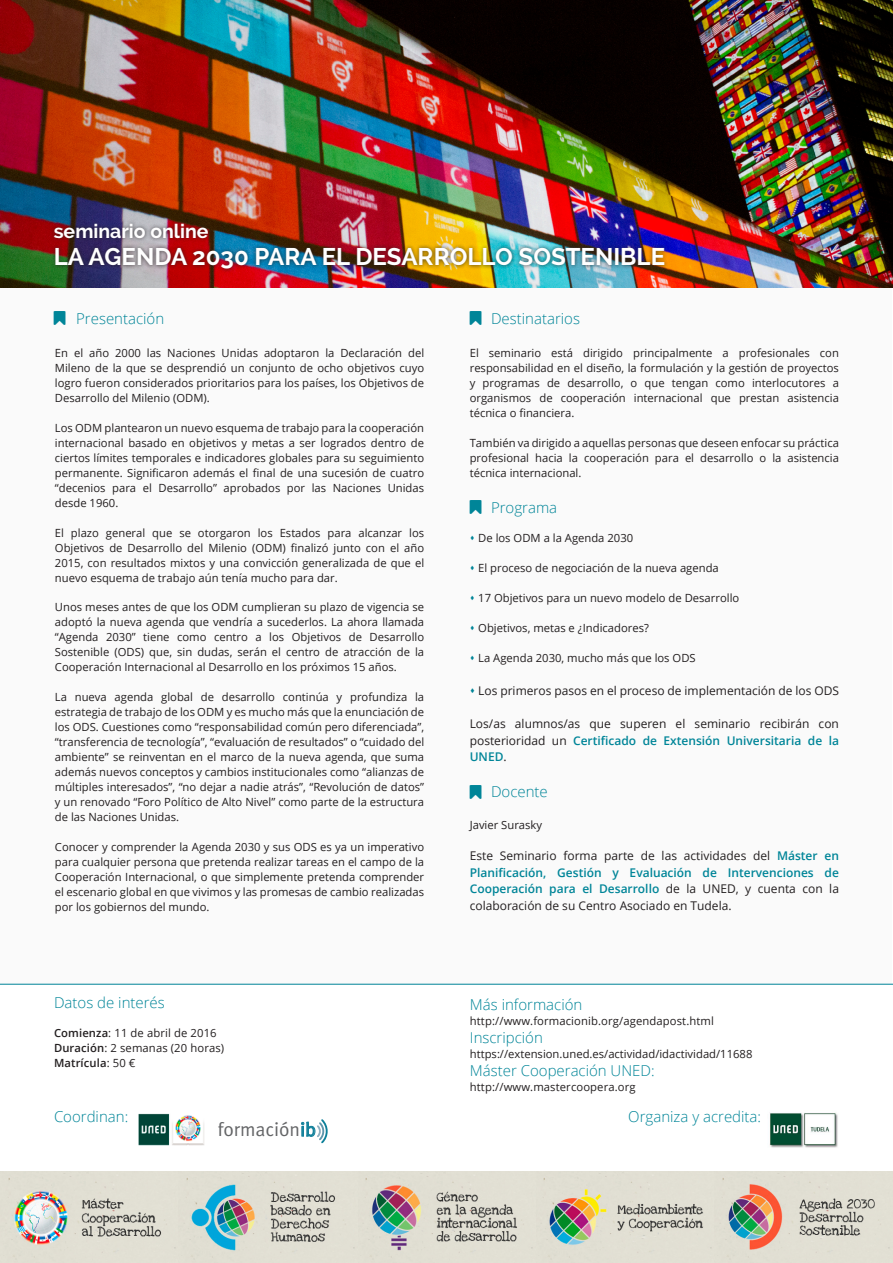
<style>
.page{position:relative;width:893px;height:1263px;background:#fff}
.page>*{position:absolute;margin:0;border:0;box-sizing:border-box;transform-origin:0 0}
.t1{font:700 24px "Raleway";color:#fff}
.t2{font:700 19.5px "Raleway";color:#fff}
.t3{font:19.35px "Meta Normal LF";color:#646567}
.Subtítulo{font:300 15px "Open Sans";color:#008598}
.Texto_7{font:300 15px "Open Sans";color:#008598}
.Viñetas{font:300 15px "Open Sans";color:#008598}
.Texto{font:12px/16.5px "Open Sans";color:#231f20;text-align:justify}
.Viñetas-2{font:12px/16.5px "Open Sans";color:#231f20;text-align:justify}
.Texto-2{font:11.25px/15px "Open Sans";color:#231f20;text-align:justify}
.Texto_7-2{font:11.25px "Open Sans";letter-spacing:.01em;color:#231f20}
.Texto_7-3{font:600 11.25px "Open Sans";letter-spacing:.01em;color:#231f20}
.s1{font-weight:600}
.s2{font-weight:400}
.s3{color:#008598}
.s4{font-weight:600;color:#008598}
.s5{color:#13819b}
</style>
<div class="page">
<div style="left:1px;top:287px;width:891px;height:697px;background:#fafafa"></div>
<svg style="left:301px;top:1119px;width:27px;height:25px"></svg>
<img style="left:0;top:1171px;width:893px;height:92px">
<hr style="left:0;top:984px;width:893px;height:1px;background:#008598">
<img style="left:770px;top:1112px;width:68px;height:36px">
<img style="left:138px;top:1113px;width:67px;height:33px">
<img style="left:0;top:0;width:893px;height:287px">
<div style="left:50px;top:219px;width:618px;height:54px;background:#231f20;opacity:.75"></div>
<p class="t2" style="left:54px;top:220px;width:156px">seminario online</p>
<p class="t1" style="left:54px;top:243px;width:613px">LA AGENDA 2030 PARA EL DESARROLLO SOSTENIBLE</p>
<p class="Subtítulo" style="left:76px;top:308px;width:90px">Presentación</p>
<p class="Texto-2" style="left:55px;top:345px;width:371px">En el año 2000 las Naciones Unidas adoptaron la Declaración del Mileno de la que se desprendió un conjunto de ocho objetivos cuyo logro fueron considerados prioritarios para los países, los Objetivos de Desarrollo del Milenio (ODM).</p>
<p class="Texto-2" style="left:55px;top:420px;width:371px">Los ODM plantearon un nuevo esquema de trabajo para la cooperación internacional basado en objetivos y metas a ser logrados dentro de ciertos límites temporales e indicadores globales para su seguimiento permanente. Significaron además el final de una sucesión de cuatro “decenios para el Desarrollo” aprobados por las Naciones Unidas desde 1960.</p>
<p class="Texto-2" style="left:55px;top:525px;width:371px">El plazo general que se otorgaron los Estados para alcanzar los Objetivos de Desarrollo del Milenio (ODM) finalizó junto con el año 2015, con resultados mixtos y una convicción generalizada de que el nuevo esquema de trabajo aún tenía mucho para dar.</p>
<p class="Texto-2" style="left:55px;top:599px;width:371px">Unos meses antes de que los ODM cumplieran su plazo de vigencia se adoptó la nueva agenda que vendría a sucederlos. La ahora llamada “Agenda 2030” tiene como centro a los Objetivos de Desarrollo Sostenible (ODS) que, sin dudas, serán el centro de atracción de la Cooperación Internacional al Desarrollo en los próximos 15 años.</p>
<p class="Texto-2" style="left:55px;top:689px;width:371px">La nueva agenda global de desarrollo continúa y profundiza la estrategia de trabajo de los ODM y es mucho más que la enunciación de los ODS. Cuestiones como “responsabilidad común pero diferenciada”, “transferencia de tecnología”, “evaluación de resultados” o “cuidado del ambiente” se reinventan en el marco de la nueva agenda, que suma además nuevos conceptos y cambios institucionales como “alianzas de múltiples interesados”, “no dejar a nadie atrás”, “Revolución de datos” y un renovado “Foro Político de Alto Nivel” como parte de la estructura de las Naciones Unidas.</p>
<p class="Texto-2" style="left:55px;top:839px;width:371px">Conocer y comprender la Agenda 2030 y sus ODS es ya un imperativo para cualquier persona que pretenda realizar tareas en el campo de la Cooperación Internacional, o que simplemente pretenda comprender el escenario global en que vivimos y las promesas de cambio realizadas por los gobiernos del mundo.</p>
<p class="Subtítulo" style="left:54px;top:992px;width:112px">Datos de interés</p>
<p class="Texto_7-2" style="left:54px;top:1025px;width:164px"><span class="s1">Comienza</span>: 11 de abril de 2016</p>
<p class="Texto_7-2" style="left:54px;top:1040px;width:172px"><span class="s1">Duración</span>: 2 semanas (20 horas)</p>
<p class="Texto_7-3" style="left:54px;top:1055px;width:83px">Matrícula<span class="s2">: 50 €</span></p>
<p class="Subtítulo" style="left:491px;top:308px;width:91px">Destinatarios</p>
<p class="Texto-2" style="left:470px;top:345px;width:371px">El seminario está dirigido principalmente a profesionales con responsabilidad en el diseño, la formulación y la gestión de proyectos y programas de desarrollo, o que tengan como interlocutores a organismos de cooperación internacional que prestan asistencia técnica o financiera.</p>
<p class="Texto-2" style="left:470px;top:435px;width:371px">También va dirigido a aquellas personas que deseen enfocar su práctica profesional hacia la cooperación para el desarrollo o la asistencia técnica internacional.</p>
<p class="Texto_7" style="left:491px;top:497px;width:68px">Programa</p>
<p class="Texto-2" style="left:470px;top:530px;width:165px"><span class="s3">▲</span> De los ODM a la Agenda 2030</p>
<p class="Texto-2" style="left:470px;top:560px;width:251px"><span class="s3">▲</span> El proceso de negociación de la nueva agenda</p>
<p class="Texto-2" style="left:470px;top:590px;width:271px"><span class="s3">▲</span> 17 Objetivos para un nuevo modelo de Desarrollo</p>
<p class="Texto-2" style="left:470px;top:620px;width:181px"><span class="s3">▲</span> Objetivos, metas e ¿Indicadores?</p>
<p class="Texto-2" style="left:470px;top:650px;width:228px"><span class="s3">▲</span> La Agenda 2030, mucho más que los ODS</p>
<p class="Texto" style="left:470px;top:682px;width:371px"><span class="s3">▲</span> Los primeros pasos en el proceso de implementación de los ODS</p>
<p class="Viñetas-2" style="left:470px;top:715px;width:371px">Los/as alumnos/as que superen el seminario recibirán con posterioridad un <span class="s4">Certificado de Extensión Universitaria de la UNED</span>.</p>
<p class="Viñetas" style="left:491px;top:782px;width:58px">Docente</p>
<p class="Texto-2" style="left:470px;top:817px;width:74px">Javier Surasky</p>
<p class="Texto" style="left:470px;top:847px;width:371px">Este Seminario forma parte de las actividades del <span class="s4">Máster en Planificación, Gestión y Evaluación de Intervenciones de Cooperación para el Desarrollo</span> de la UNED, y cuenta con la colaboración de su Centro Asociado en Tudela.</p>
<p class="Texto_7" style="left:470px;top:994px;width:114px">Más información</p>
<p class="Texto_7-2" style="left:470px;top:1013px;width:246px">http://www.formacionib.org/agendapost.html</p>
<p class="Texto_7" style="left:470px;top:1027px;width:75px">Inscripción</p>
<p class="Texto_7-2" style="left:470px;top:1046px;width:284px">https://extension.uned.es/actividad/idactividad/11688</p>
<p class="Texto_7" style="left:470px;top:1060px;width:186px">Máster Cooperación UNED:</p>
<p class="Texto_7-2" style="left:470px;top:1079px;width:167px">http://www.mastercoopera.org</p>
<p class="Subtítulo" style="left:54px;top:1106px;width:76px">Coordinan:</p>
<p class="Subtítulo" style="left:628px;top:1106px;width:134px">Organiza y acredita:</p>
<p class="t3" style="left:218px;top:1118px;width:100px">formación<span class="s5">ib</span></p>
</div>
